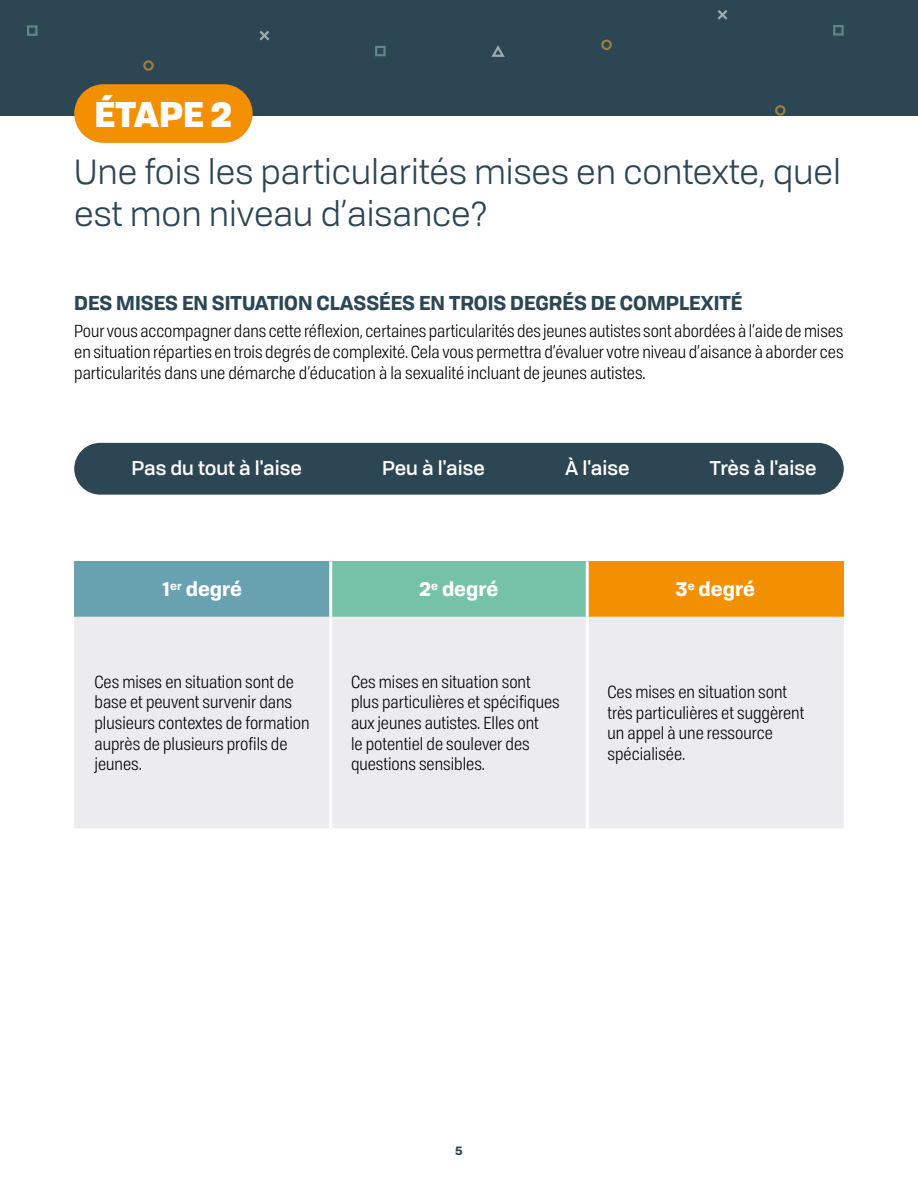
<style>
.page{position:relative;width:918px;height:1188px;background:#fff}
.page>*{position:absolute;margin:0;border:0;box-sizing:border-box;transform-origin:0 0}
.t1{font:34.5px/41.4px "Tofino";color:#2d4653}
.t2{font:900 34.5px "Tofino";color:#fff}
.t3{font:700 19.5px "Tofino";color:#2d4653}
.t4{font:500 19.5px "Tofino";color:#fff}
.t5{font:700 19.5px "Tofino";color:#fff}
.t6{font:17.25px/20.7px "Tofino Narrow";color:#000}
.t7{font:700 12px "Tofino";color:#2d4653}
</style>
<div class="page">
<div style="left:0;top:0;width:918px;height:116px;background:#2d4653"></div>
<svg style="left:491px;top:45px;width:14px;height:12px"></svg>
<svg style="left:375px;top:46px;width:11px;height:10px"></svg>
<svg style="left:27px;top:25px;width:11px;height:11px"></svg>
<svg style="left:143px;top:60px;width:11px;height:11px"></svg>
<svg style="left:259px;top:31px;width:10px;height:9px"></svg>
<svg style="left:833px;top:25px;width:11px;height:11px"></svg>
<svg style="left:601px;top:40px;width:11px;height:10px"></svg>
<svg style="left:718px;top:10px;width:9px;height:10px"></svg>
<svg style="left:775px;top:105px;width:11px;height:11px"></svg>
<div style="left:74px;top:84px;width:179px;height:59px;background:#f39001;border-radius:29px"></div>
<div style="left:74px;top:443px;width:770px;height:52px;background:#2d4653;border-radius:26px"></div>
<div style="left:74px;top:561px;width:257px;height:56px;background:#68a1b0"></div>
<div style="left:331px;top:561px;width:256px;height:56px;background:#75c2a9"></div>
<div style="left:587px;top:561px;width:257px;height:56px;background:#f39001"></div>
<div style="left:74px;top:617px;width:770px;height:211px;background:#ececee"></div>
<hr style="left:329px;top:561px;width:3px;height:56px;background:#fff">
<hr style="left:586px;top:561px;width:3px;height:56px;background:#fff">
<hr style="left:329px;top:617px;width:3px;height:211px;background:#fff">
<hr style="left:586px;top:617px;width:3px;height:211px;background:#fff">
<h1 class="t2" style="left:94px;top:85px;width:139px">ÉTAPE 2</h1>
<h1 class="t1" style="left:74px;top:149px;width:768px">Une fois les particularités mises en contexte, quel est mon niveau d’aisance?</h1>
<p class="t3" style="left:74px;top:287px;width:670px">DES MISES EN SITUATION CLASSÉES EN TROIS DEGRÉS DE COMPLEXITÉ</p>
<p class="t6" style="left:74px;top:320px;width:771px;text-align:justify">Pour vous accompagner dans cette réflexion, certaines particularités des jeunes autistes sont abordées à l’aide de mises en situation réparties en trois degrés de complexité. Cela vous permettra d’évaluer votre niveau d’aisance à aborder ces particularités dans une démarche d’éducation à la sexualité incluant de jeunes autistes.</p>
<p class="t4" style="left:132px;top:453px;width:172px">Pas du tout à l'aise</p>
<p class="t4" style="left:382px;top:453px;width:104px">Peu à l'aise</p>
<p class="t4" style="left:565px;top:453px;width:66px">À l'aise</p>
<p class="t4" style="left:710px;top:453px;width:108px">Très à l'aise</p>
<p class="t5" style="left:163px;top:573px;width:81px">1<sup>er</sup> degré</p>
<p class="t5" style="left:420px;top:573px;width:80px">2<sup>e</sup> degré</p>
<p class="t5" style="left:676px;top:573px;width:81px">3<sup>e</sup> degré</p>
<p class="t6" style="left:94px;top:670px;width:217px">Ces mises en situation sont de base et peuvent survenir dans plusieurs contextes de formation auprès de plusieurs profils de jeunes.</p>
<p class="t6" style="left:351px;top:670px;width:210px">Ces mises en situation sont plus particulières et spécifiques aux jeunes autistes. Elles ont<br>le potentiel de soulever des questions sensibles.</p>
<p class="t6" style="left:608px;top:681px;width:198px">Ces mises en situation sont très particulières et suggèrent un appel à une ressource spécialisée.</p>
<p class="t7" style="left:455px;top:1141px;width:9px">5</p>
</div>
